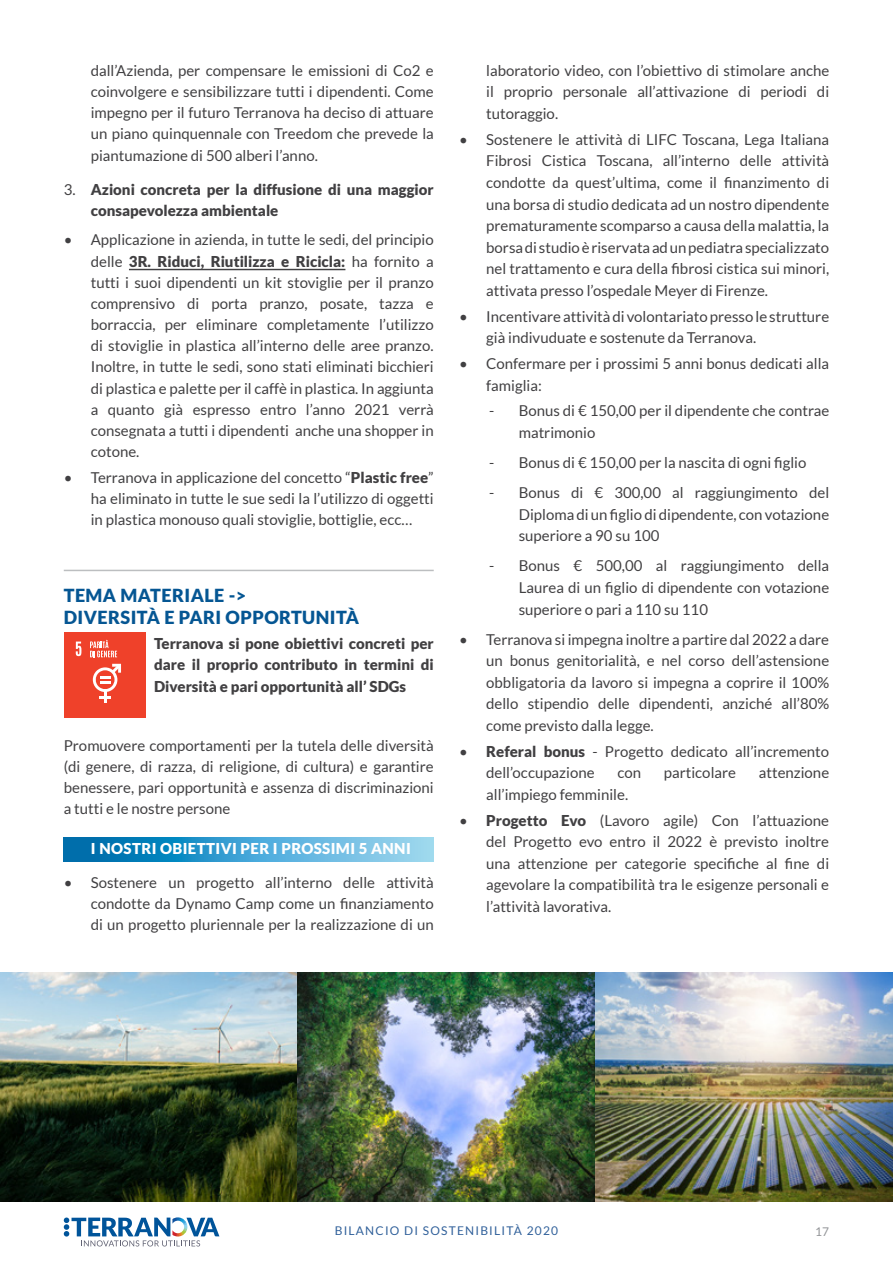
<style>
.page{position:relative;width:893px;height:1263px;background:#fff}
.page>*{position:absolute;margin:0;border:0;box-sizing:border-box;transform-origin:0 0}
.t1{font:900 18px/21.8px "Lato";letter-spacing:.025em;color:#055693}
.t2{font:15px/21.6px "Lato";color:#414042;text-align:justify}
.t3{font:900 15px/21.1px "Lato";color:#414042}
.t4{font:900 15px "Lato";letter-spacing:.025em;color:#fff}
.t5{font:12px "Lato";letter-spacing:.1em;color:#30609a}
.t6{font:12px "Lato";color:#939598}
.s1{font-weight:400}
.s2{font-weight:900}
</style>
<div class="page">
<svg style="left:64px;top:1217px;width:155px;height:29px"></svg>
<div style="left:64px;top:633px;width:82px;height:85px;background:#ef412a"></div>
<svg style="left:76px;top:641px;width:5px;height:15px"></svg>
<svg style="left:93px;top:664px;width:28px;height:39px"></svg>
<svg style="left:90px;top:640px;width:27px;height:17px"></svg>
<hr style="left:129px;top:269px;width:216px;height:1px;background:#414042">
<hr style="left:64px;top:570px;width:370px;height:1px;background:#bcbec0">
<svg style="left:64px;top:837px;width:370px;height:24px;background:#42a2d1"></svg>
<img style="left:0;top:972px;width:893px;height:229px">
<img style="left:298px;top:972px;width:297px;height:229px">
<p class="t2" style="left:91px;top:60px;width:344px;line-height:21.1px">dall’Azienda, per compensare le emissioni di Co2 e coinvolgere e sensibilizzare tutti i dipendenti. Come impegno per il futuro Terranova ha deciso di attuare un piano quinquennale con Treedom che prevede la piantumazione di 500 alberi l’anno.</p>
<p class="t3" style="left:91px;top:178px;width:344px;text-indent:-27px"><span class="s1">3.</span> Azioni concreta per la diffusione di una maggior consapevolezza ambientale</p>
<p class="t2" style="left:91px;top:229px;width:344px;line-height:21.1px;text-indent:-27px">• Applicazione in azienda, in tutte le sedi, del principio delle <span class="s2">3R. Riduci, Riutilizza e Ricicla:</span> ha fornito a tutti i suoi dipendenti un kit stoviglie per il pranzo comprensivo di porta pranzo, posate, tazza e borraccia, per eliminare completamente l’utilizzo di stoviglie in plastica all’interno delle aree pranzo.<br>Inoltre, in tutte le sedi, sono stati eliminati bicchieri di plastica e palette per il caffè in plastica. In aggiunta a quanto già espresso entro l’anno 2021 verrà consegnata a tutti i dipendenti anche una shopper in cotone.</p>
<p class="t2" style="left:91px;top:466px;width:344px;line-height:21.1px;text-indent:-27px">• Terranova in applicazione del concetto “<span class="s2">Plastic free</span>” ha eliminato in tutte le sue sedi la l’utilizzo di oggetti in plastica monouso quali stoviglie, bottiglie, ecc…</p>
<p class="t1" style="left:64px;top:584px;width:297px">TEMA MATERIALE -&gt;<br>DIVERSITÀ E PARI OPPORTUNITÀ</p>
<p class="t3" style="left:154px;top:633px;width:281px;text-align:justify">Terranova si pone obiettivi concreti per dare il proprio contributo in termini di Diversità e pari opportunità all’ SDGs</p>
<p class="t2" style="left:64px;top:735px;width:371px;line-height:21.1px">Promuovere comportamenti per la tutela delle diversità (di genere, di razza, di religione, di cultura) e garantire benessere, pari opportunità e assenza di discriminazioni a tutti e le nostre persone</p>
<p class="t4" style="left:91px;top:839px;width:321px">I NOSTRI OBIETTIVI PER I PROSSIMI 5 ANNI</p>
<p class="t2" style="left:91px;top:872px;width:344px;line-height:21.1px;text-indent:-27px">• Sostenere un progetto all’interno delle attività condotte da Dynamo Camp come un finanziamento di un progetto pluriennale per la realizzazione di un</p>
<p class="t2" style="left:486px;top:60px;width:344px">laboratorio video, con l’obiettivo di stimolare anche il proprio personale all’attivazione di periodi di tutoraggio.</p>
<p class="t2" style="left:486px;top:129px;width:344px;text-indent:-27px">• Sostenere le attività di LIFC Toscana, Lega Italiana Fibrosi Cistica Toscana, all’interno delle attività condotte da quest’ultima, come il finanzimento di una borsa di studio dedicata ad un nostro dipendente prematuramente scomparso a causa della malattia, la borsa di studio è riservata ad un pediatra specializzato nel trattamento e cura della fibrosi cistica sui minori, attivata presso l’ospedale Meyer di Firenze.</p>
<p class="t2" style="left:486px;top:305px;width:344px;text-indent:-27px">• Incentivare attività di volontariato presso le strutture già indivuduate e sostenute da Terranova.</p>
<p class="t2" style="left:486px;top:353px;width:344px;text-indent:-27px">• Confermare per i prossimi 5 anni bonus dedicati alla famiglia:</p>
<p class="t2" style="left:519px;top:400px;width:312px;text-indent:-30px">- Bonus di € 150,00 per il dipendente che contrae matrimonio</p>
<p class="t2" style="left:489px;top:452px;width:319px">- Bonus di € 150,00 per la nascita di ogni figlio</p>
<p class="t2" style="left:519px;top:482px;width:312px;text-indent:-30px">- Bonus di € 300,00 al raggiungimento del Diploma di un figlio di dipendente, con votazione superiore a 90 su 100</p>
<p class="t2" style="left:519px;top:555px;width:312px;text-indent:-30px">- Bonus € 500,00 al raggiungimento della Laurea di un figlio di dipendente con votazione superiore o pari a 110 su 110</p>
<p class="t2" style="left:486px;top:628px;width:344px;text-indent:-27px">• Terranova si impegna inoltre a partire dal 2022 a dare un bonus genitorialità, e nel corso dell’astensione obbligatoria da lavoro si impegna a coprire il 100% dello stipendio delle dipendenti, anziché all’80% come previsto dalla legge.</p>
<p class="t2" style="left:486px;top:740px;width:344px;text-indent:-27px">• <span class="s2">Referal bonus</span> - Progetto dedicato all’incremento dell’occupazione</p>
<p class="t2" style="left:617px;top:762px;width:25px">con</p>
<p class="t2" style="left:664px;top:762px;width:74px">particolare</p>
<p class="t2" style="left:759px;top:762px;width:72px">attenzione</p>
<p class="t2" style="left:486px;top:783px;width:143px">all’impiego femminile.</p>
<p class="t2" style="left:486px;top:809px;width:344px;text-indent:-27px">• <span class="s2">Progetto Evo</span> (Lavoro agile) Con l’attuazione del Progetto evo entro il 2022 è previsto inoltre una attenzione per categorie specifiche al fine di agevolare la compatibilità tra le esigenze personali e l’attività lavorativa.</p>
<p class="t5" style="left:335px;top:1224px;width:225px">BILANCIO DI SOSTENIBILITÀ 2020</p>
<p class="t6" style="left:815px;top:1225px;width:15px">17</p>
</div>
